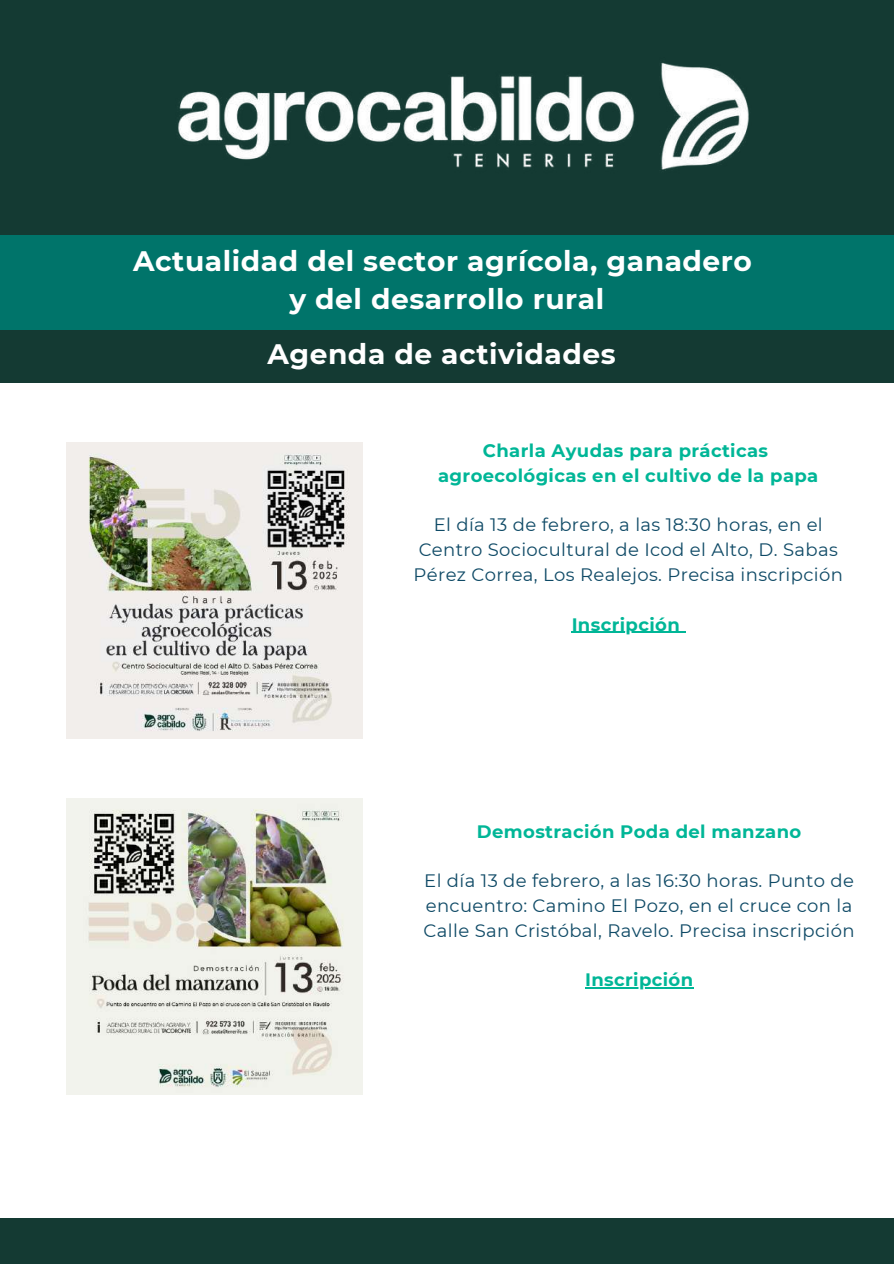
<style>
.page{position:relative;width:894px;height:1264px;background:#fff}
.page>*{position:absolute;margin:0;border:0;box-sizing:border-box;transform-origin:0 0}
.t1{font:700 28.05px/38.2px "Montserrat";letter-spacing:.02em;color:#fff;text-align:center}
.t2{font:18px/24.8px "Montserrat";letter-spacing:.02em;color:#0f4a66;text-align:center}
.t3{font:700 18px/24.8px "Montserrat";letter-spacing:.02em;color:#00b697;text-align:center}
</style>
<div class="page">
<div style="left:0;top:235px;width:893px;height:94px;background:#00746a"></div>
<div style="left:0;top:0;width:893px;height:235px;background:#143a33"></div>
<div style="left:0;top:1217px;width:893px;height:46px;background:#143a33"></div>
<div style="left:0;top:329px;width:893px;height:53px;background:#143a33"></div>
<img style="left:178px;top:62px;width:571px;height:109px">
<hr style="left:571px;top:631px;width:109px;height:1px;background:#00b697">
<img style="left:67px;top:442px;width:295px;height:296px">
<img style="left:67px;top:798px;width:296px;height:296px">
<hr style="left:585px;top:987px;width:108px;height:1px;background:#00b697">
<h1 class="t1" style="left:133px;top:242px;width:620px">Actualidad del sector agrícola, ganadero y del desarrollo rural</h1>
<h1 class="t1" style="left:267px;top:335px;width:350px">Agenda de actividades</h1>
<p class="t3" style="left:438px;top:438px;width:381px">Charla Ayudas para prácticas agroecológicas en el cultivo de la papa</p>
<p class="t2" style="left:413px;top:512px;width:431px">El día 13 de febrero, a las 18:30 horas, en el<br>Centro Sociocultural de Icod el Alto, D. Sabas<br>Pérez Correa, Los Realejos. Precisa inscripción</p>
<p class="t3" style="left:571px;top:611px;width:110px">Inscripción</p>
<p class="t3" style="left:477px;top:819px;width:326px">Demostración Poda del manzano</p>
<p class="t2" style="left:423px;top:868px;width:432px;text-align:left">El día 13 de febrero, a las 16:30 horas. Punto de encuentro: Camino El Pozo, en el cruce con la<br>Calle San Cristóbal, Ravelo. Precisa inscripción</p>
<p class="t3" style="left:585px;top:967px;width:110px">Inscripción</p>
</div>
